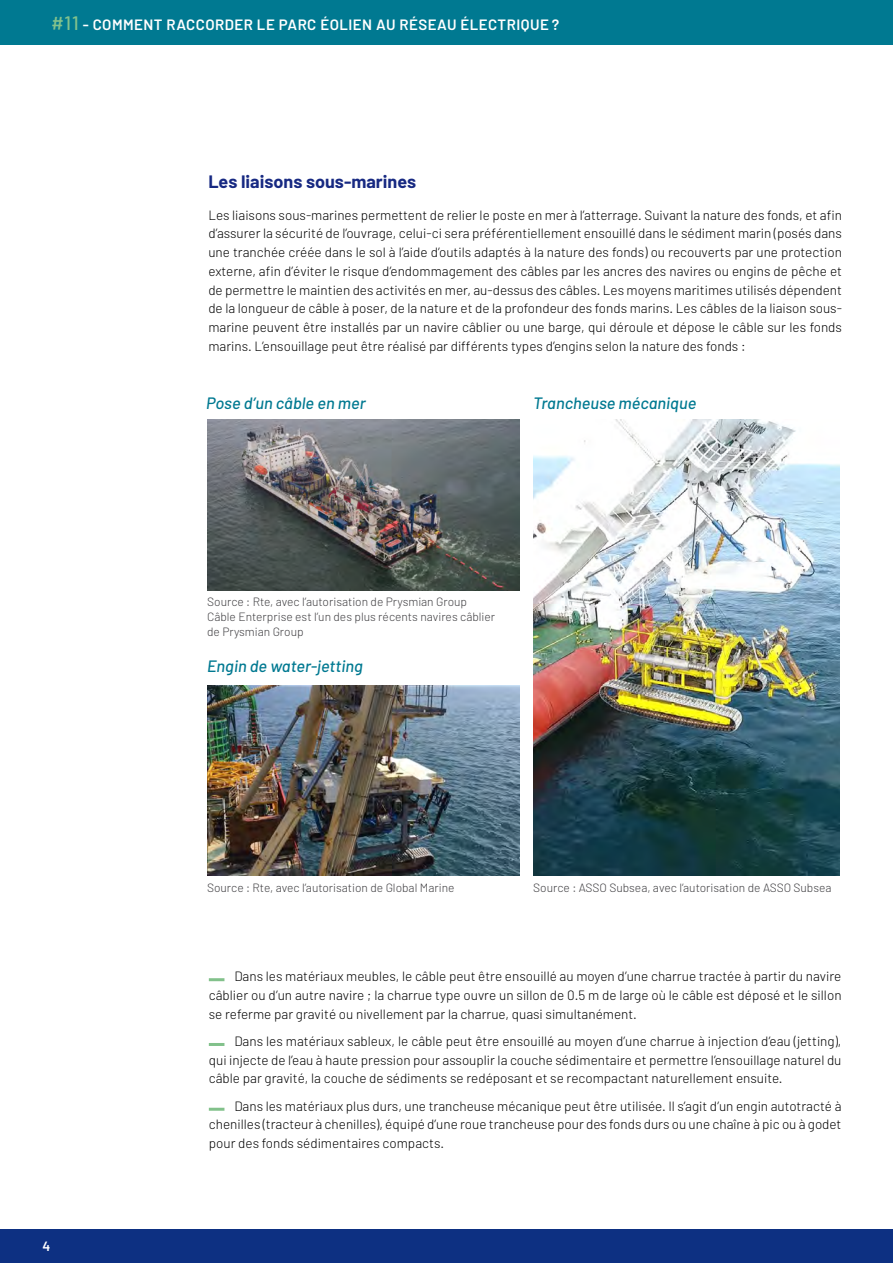
<style>
.page{position:relative;width:893px;height:1263px;background:#fff}
.page>*{position:absolute;margin:0;border:0;box-sizing:border-box;transform-origin:0 0}
.titre_3{font:700 18px "Barlow";color:#172982}
.legende_photo{font:italic 500 16.5px "Barlow";color:#007991}
.t1{font:600 15px "Barlow";letter-spacing:.03em;color:#fff}
.TC{font:300 13.5px/18.8px "Barlow";color:#000;text-align:justify}
.t2{font:600 13.5px "Barlow";color:#fff}
.note{font:300 12px/15px "Barlow";color:#3e3d40}
.s1{font-weight:500;font-size:19.5px;color:#82c28c}
</style>
<div class="page">
<div style="left:0;top:0;width:893px;height:45px;background:#007991"></div>
<div style="left:0;top:1229px;width:893px;height:34px;background:#0d3082"></div>
<hr style="left:209px;top:978px;width:15px;height:3px;background:#82c18b">
<hr style="left:209px;top:1043px;width:15px;height:3px;background:#82c18b">
<hr style="left:209px;top:1108px;width:15px;height:3px;background:#82c18b">
<img style="left:207px;top:686px;width:313px;height:189px">
<img style="left:533px;top:420px;width:307px;height:455px">
<img style="left:207px;top:420px;width:313px;height:170px">
<p class="t1" style="left:51px;top:15px;width:510px"><span class="s1">#11</span> - COMMENT RACCORDER LE PARC ÉOLIEN AU RÉSEAU ÉLECTRIQUE ?</p>
<p class="titre_3" style="left:208px;top:170px;width:209px">Les liaisons sous-marines</p>
<p class="TC" style="left:208px;top:205px;width:635px">Les liaisons sous-marines permettent de relier le poste en mer à l’atterrage. Suivant la nature des fonds, et afin d’assurer la sécurité de l’ouvrage, celui-ci sera préférentiellement ensouillé dans le sédiment marin (posés dans une tranchée créée dans le sol à l’aide d’outils adaptés à la nature des fonds) ou recouverts par une protection externe, afin d’éviter le risque d’endommagement des câbles par les ancres des navires ou engins de pêche et de permettre le maintien des activités en mer, au-dessus des câbles. Les moyens maritimes utilisés dépendent de la longueur de câble à poser, de la nature et de la profondeur des fonds marins. Les câbles de la liaison sous&shy;marine peuvent être installés par un navire câblier ou une barge, qui déroule et dépose le câble sur les fonds marins. L’ensouillage peut être réalisé par différents types d’engins selon la nature des fonds :</p>
<p class="legende_photo" style="left:206px;top:393px;width:161px">Pose d’un câble en mer</p>
<p class="legende_photo" style="left:533px;top:393px;width:165px">Trancheuse mécanique</p>
<p class="note" style="left:207px;top:594px;width:289px">Source : Rte, avec l’autorisation de Prysmian Group<br>Câble Enterprise est l’un des plus récents navires câblier de Prysmian Group</p>
<p class="legende_photo" style="left:207px;top:656px;width:157px">Engin de water-jetting</p>
<p class="note" style="left:207px;top:879px;width:249px">Source : Rte, avec l’autorisation de Global Marine</p>
<p class="note" style="left:533px;top:879px;width:300px">Source : ASSO Subsea, avec l’autorisation de ASSO Subsea</p>
<p class="t2" style="left:43px;top:1238px;width:9px">4</p>
<p class="TC" style="left:209px;top:967px;width:634px;text-indent:26px">Dans les matériaux meubles, le câble peut être ensouillé au moyen d’une charrue tractée à partir du navire câblier ou d’un autre navire ; la charrue type ouvre un sillon de 0.5 m de large où le câble est déposé et le sillon se referme par gravité ou nivellement par la charrue, quasi simultanément.</p>
<p class="TC" style="left:209px;top:1031px;width:634px;text-indent:26px">Dans les matériaux sableux, le câble peut être ensouillé au moyen d’une charrue à injection d’eau (jetting), qui injecte de l’eau à haute pression pour assouplir la couche sédimentaire et permettre l’ensouillage naturel du câble par gravité, la couche de sédiments se redéposant et se recompactant naturellement ensuite.</p>
<p class="TC" style="left:209px;top:1096px;width:634px;text-indent:26px">Dans les matériaux plus durs, une trancheuse mécanique peut être utilisée. Il s’agit d’un engin autotracté à chenilles (tracteur à chenilles), équipé d’une roue trancheuse pour des fonds durs ou une chaîne à pic ou à godet pour des fonds sédimentaires compacts.</p>
</div>
